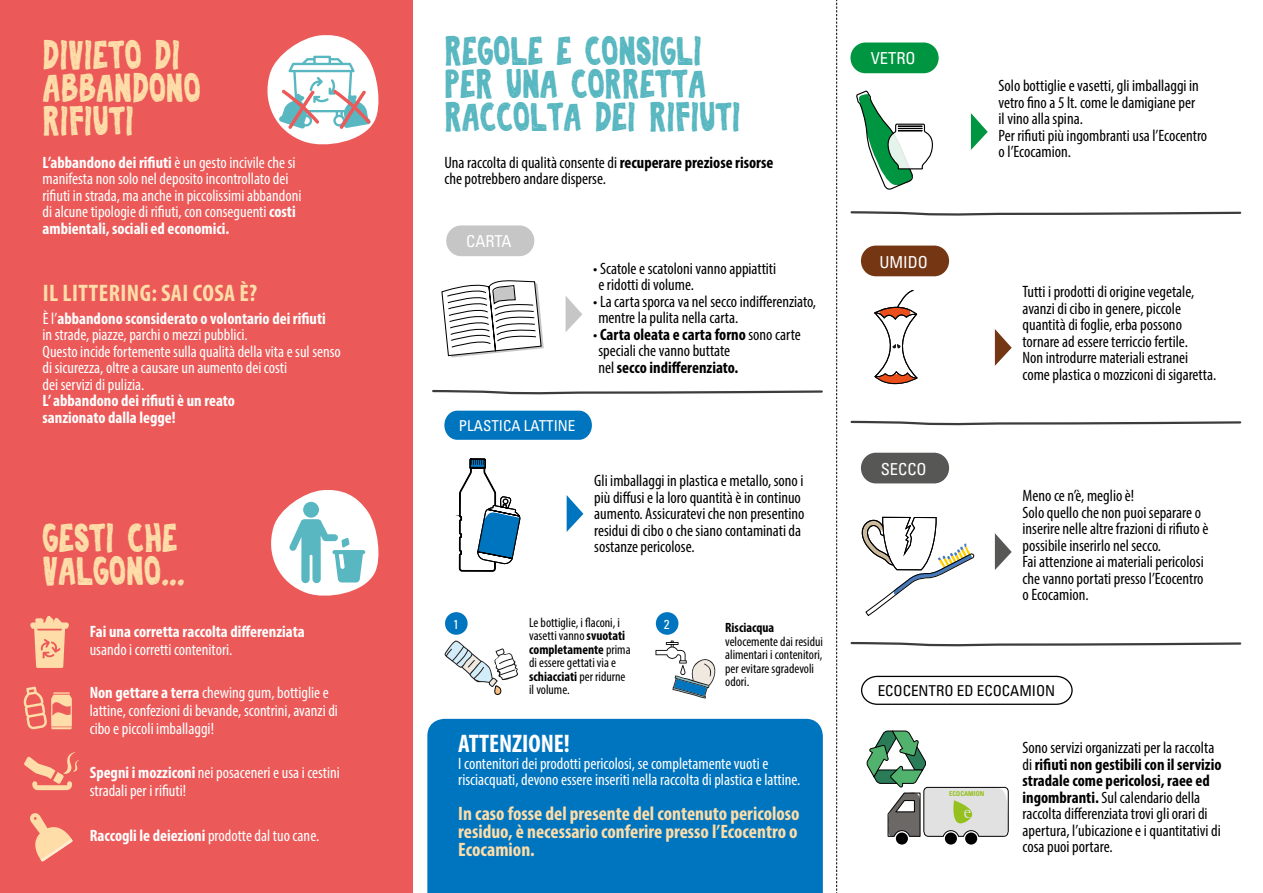
<style>
.page{position:relative;width:1263px;height:893px;background:#fff}
.page>*{position:absolute;margin:0;border:0;box-sizing:border-box;transform-origin:0 0}
.t1{font:40.5px/33px "Sofija";color:#58b7c0}
.t2{font:40.5px/33px "Sofija";color:#fedda8}
.t3{font:700 condensed 25.5px "Myriad Pro";color:#fff}
.t4{font:700 condensed 24px "Myriad Pro";letter-spacing:.02em;color:#fedda8}
.t5{font:700 condensed 19.5px/18px "Myriad Pro";color:#fedda8;text-align:justify}
.t6{font:condensed 16.5px/16.5px "Myriad Pro";color:#000}
.t7{font:condensed 16.5px/16.5px "Myriad Pro";color:#fff}
.t8{font:700 condensed 16.5px/16.5px "Myriad Pro";color:#fff}
.t9{font:700 condensed 16.5px/16.5px "Myriad Pro";color:#000}
.t10{font:condensed 16.5px "Univers";color:#fff}
.t11{font:condensed 15px "Univers";color:#000}
.t12{font:condensed 15px "Univers";color:#fff}
.t13{font:condensed 13.5px/13.5px "Myriad Pro";color:#000}
.t14{font:700 condensed 13.5px "Myriad Pro";color:#000}
.t15{font:condensed 13.05px "Univers";color:#fff}
.t16{font:700 condensed 6.75px "Univers";color:#95c11f}
.s1{font-weight:700}
.s2{font-weight:400}
</style>
<div class="page">
<div style="left:427px;top:719px;width:396px;height:174px;background:#0075bf"></div>
<svg style="left:441px;top:280px;width:103px;height:77px"></svg>
<svg style="left:566px;top:296px;width:16px;height:36px"></svg>
<svg style="left:456px;top:458px;width:65px;height:114px"></svg>
<svg style="left:567px;top:495px;width:16px;height:37px"></svg>
<svg style="left:856px;top:91px;width:77px;height:99px"></svg>
<svg style="left:971px;top:113px;width:17px;height:37px"></svg>
<div style="left:446px;top:225px;width:88px;height:31px;background:#c6c6c6;border-radius:15px"></div>
<svg style="left:444px;top:411px;width:148px;height:29px;background:#0b7bc1"></svg>
<div style="left:850px;top:43px;width:89px;height:30px;background:#009641;border-radius:15px"></div>
<div style="left:0;top:0;width:412px;height:893px;background:#eb5a59"></div>
<svg style="left:30px;top:616px;width:39px;height:52px"></svg>
<svg style="left:23px;top:686px;width:49px;height:44px"></svg>
<svg style="left:24px;top:752px;width:55px;height:38px"></svg>
<svg style="left:30px;top:813px;width:43px;height:48px"></svg>
<svg style="left:995px;top:329px;width:17px;height:37px"></svg>
<svg style="left:874px;top:290px;width:44px;height:95px"></svg>
<svg style="left:995px;top:533px;width:17px;height:37px"></svg>
<svg style="left:861px;top:516px;width:114px;height:101px"></svg>
<div style="left:861px;top:246px;width:88px;height:30px;background:#753614;border-radius:15px"></div>
<div style="left:861px;top:453px;width:88px;height:30px;background:#575756;border-radius:15px"></div>
<svg style="left:836px;top:0;width:1px;height:893px"></svg>
<svg style="left:861px;top:675px;width:212px;height:30px"></svg>
<svg style="left:655px;top:641px;width:61px;height:57px"></svg>
<svg style="left:445px;top:641px;width:73px;height:54px"></svg>
<div style="left:445px;top:612px;width:23px;height:23px;background:#0075bf;border-radius:50%"></div>
<div style="left:656px;top:612px;width:22px;height:23px;background:#0075bf;border-radius:50%"></div>
<svg style="left:271px;top:490px;width:108px;height:106px"></svg>
<svg style="left:267px;top:35px;width:112px;height:110px"></svg>
<svg style="left:867px;top:730px;width:142px;height:114px"></svg>
<svg style="left:432px;top:389px;width:391px;height:6px"></svg>
<svg style="left:850px;top:211px;width:392px;height:5px"></svg>
<svg style="left:850px;top:420px;width:392px;height:6px"></svg>
<svg style="left:850px;top:641px;width:392px;height:6px"></svg>
<h1 class="t2" style="left:43px;top:39px;width:139px">DIVIETO DI</h1>
<h1 class="t2" style="left:43px;top:72px;width:160px">ABBANDONO<br>RIFIUTI</h1>
<p class="t7" style="left:43px;top:154px;width:260px"><span class="s1">L’abbandono dei rifiuti</span> è un gesto incivile che si manifesta non solo nel deposito incontrollato dei rifiuti in strada, ma anche in piccolissimi abbandoni di alcune tipologie di rifiuti, con conseguenti <span class="s1">costi ambientali, sociali ed economici.</span></p>
<h3 class="t4" style="left:43px;top:278px;width:216px">IL LITTERING: SAI COSA È?</h3>
<p class="t7" style="left:43px;top:310px;width:300px">È l’<span class="s1">abbandono sconsiderato o volontario dei rifiuti<br></span>in strade, piazze, parchi o mezzi pubblici.<br>Questo incide fortemente sulla qualità della vita e sul senso di sicurezza, oltre a causare un aumento dei costi<br>dei servizi di pulizia.</p>
<p class="t8" style="left:43px;top:392px;width:194px">L’ abbandono dei rifiuti è un reato sanzionato dalla legge!</p>
<h1 class="t2" style="left:43px;top:522px;width:144px">GESTI CHE<br>VALGONO...</h1>
<p class="t8" style="left:90px;top:623px;width:217px">Fai una corretta raccolta differenziata</p>
<p class="t7" style="left:90px;top:641px;width:144px">usando i corretti contenitori.</p>
<p class="t7" style="left:90px;top:684px;width:250px;line-height:18px"><span class="s1">Non gettare a terra</span> chewing gum, bottiglie e lattine, confezioni di bevande, scontrini, avanzi di cibo e piccoli imballaggi!</p>
<p class="t7" style="left:90px;top:763px;width:252px;line-height:18px"><span class="s1">Spegni i mozziconi</span> nei posaceneri e usa i cestini stradali per i rifiuti!</p>
<p class="t8" style="left:90px;top:827px;width:231px">Raccogli le deiezioni <span class="s2">prodotte dal tuo cane.</span></p>
<h1 class="t1" style="left:444px;top:36px;width:298px">REGOLE E CONSIGLI<br>PER UNA CORRETTA<br>RACCOLTA DEI RIFIUTI</h1>
<p class="t6" style="left:444px;top:154px;width:330px">Una raccolta di qualità consente di <span class="s1">recuperare preziose risorse </span>che potrebbero andare disperse.</p>
<p class="t10" style="left:466px;top:231px;width:47px">CARTA</p>
<p class="t12" style="left:459px;top:416px;width:118px">PLASTICA LATTINE</p>
<p class="t6" style="left:598px;top:260px;width:179px;text-indent:-5px">• Scatole e scatoloni vanno appiattiti e ridotti di volume.</p>
<p class="t6" style="left:598px;top:293px;width:219px;text-indent:-5px">• La carta sporca va nel secco indifferenziato, mentre la pulita nella carta.</p>
<p class="t9" style="left:598px;top:326px;width:204px;text-indent:-5px"><span class="s2">•</span> Carta oleata e carta forno <span class="s2">sono carte speciali che vanno buttate<br>nel</span> secco indifferenziato.</p>
<p class="t6" style="left:594px;top:472px;width:212px">Gli imballaggi in plastica e metallo, sono i più diffusi e la loro quantità è in continuo aumento. Assicuratevi che non presentino residui di cibo o che siano contaminati da sostanze pericolose.</p>
<p class="t15" style="left:453px;top:616px;width:7px">1</p>
<p class="t13" style="left:529px;top:615px;width:103px">Le bottiglie, i flaconi, i vasetti vanno <span class="s1">svuotati completamente</span> prima di essere gettati via e <span class="s1">schiacciati</span> per ridurne il volume.</p>
<p class="t14" style="left:725px;top:619px;width:51px">Risciacqua</p>
<p class="t15" style="left:664px;top:616px;width:7px">2</p>
<p class="t13" style="left:725px;top:635px;width:99px">velocemente dai residui alimentari i contenitori, per evitare sgradevoli odori.</p>
<h2 class="t3" style="left:458px;top:728px;width:113px">ATTENZIONE!</h2>
<p class="t7" style="left:458px;top:755px;width:344px">I contenitori dei prodotti pericolosi, se completamente vuoti e risciacquati, devono essere inseriti nella raccolta di plastica e lattine.</p>
<p class="t5" style="left:458px;top:804px;width:343px">In caso fosse del presente del contenuto pericoloso residuo, è necessario conferire presso l’Ecocentro o Ecocamion.</p>
<p class="t10" style="left:871px;top:48px;width:46px">VETRO</p>
<p class="t10" style="left:879px;top:251px;width:50px">UMIDO</p>
<p class="t10" style="left:881px;top:458px;width:47px">SECCO</p>
<p class="t6" style="left:998px;top:77px;width:210px">Solo bottiglie e vasetti, gli imballaggi in vetro fino a 5 lt. come le damigiane per<br>il vino alla spina.<br>Per rifiuti più ingombranti usa l’Ecocentro o l’Ecocamion.</p>
<p class="t6" style="left:1022px;top:283px;width:195px">Tutti i prodotti di origine vegetale, avanzi di cibo in genere, piccole quantità di foglie, erba possono tornare ad essere terriccio fertile.<br>Non introdurre materiali estranei come plastica o mozziconi di sigaretta.</p>
<p class="t6" style="left:1022px;top:487px;width:187px">Meno ce n’è, meglio è!<br>Solo quello che non puoi separare o inserire nelle altre frazioni di rifiuto è possibile inserirlo nel secco.<br>Fai attenzione ai materiali pericolosi che vanno portati presso l’Ecocentro o Ecocamion.</p>
<p class="t11" style="left:878px;top:681px;width:179px">ECOCENTRO ED ECOCAMION</p>
<p class="t16" style="left:949px;top:789px;width:37px">ECOCAMION</p>
<p class="t6" style="left:1022px;top:739px;width:200px">Sono servizi organizzati per la raccolta di <span class="s1">rifiuti non gestibili con il servizio stradale come pericolosi, raee ed ingombranti.</span> Sul calendario della raccolta differenziata trovi gli orari di apertura, l’ubicazione e i quantitativi di cosa puoi portare.</p>
</div>
